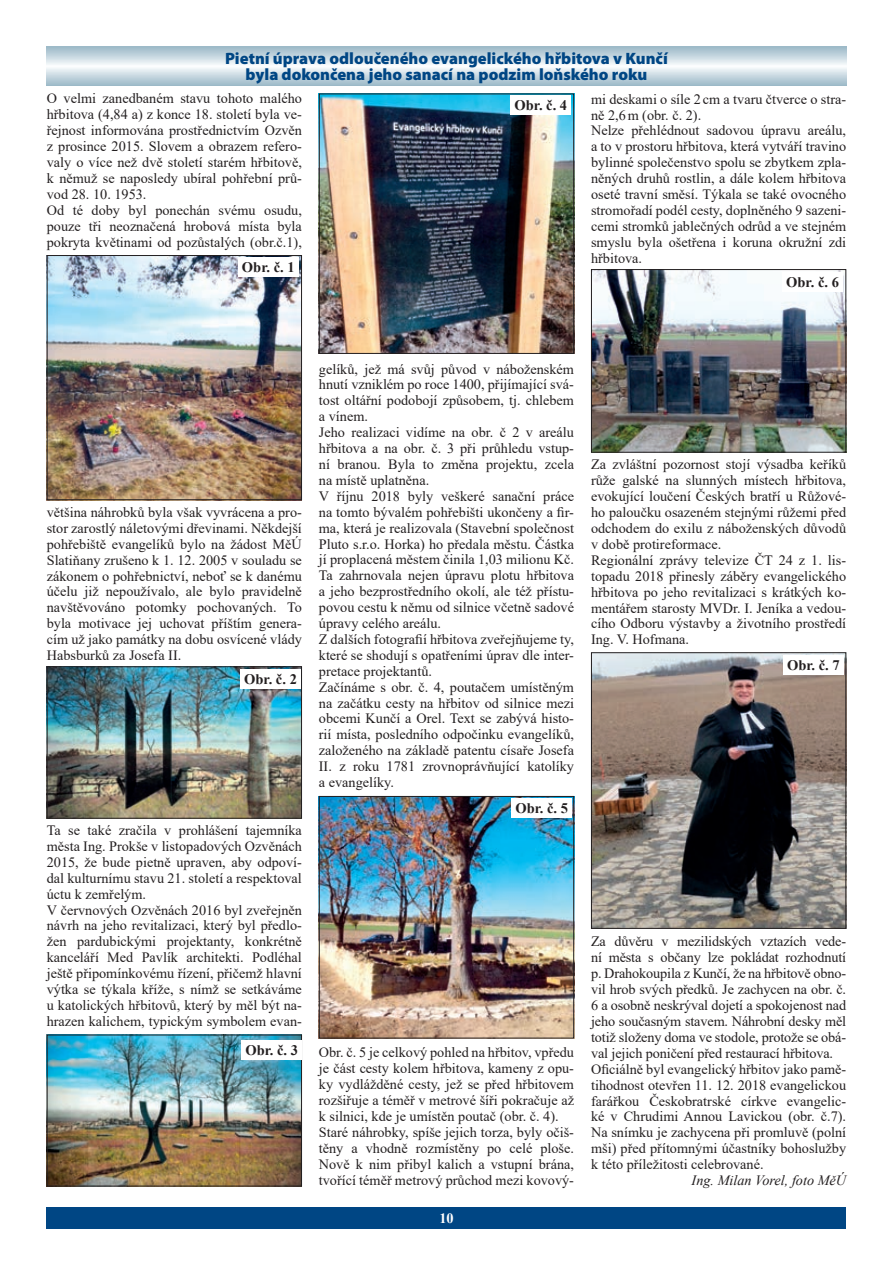
<style>
.page{position:relative;width:893px;height:1263px;background:#fff}
.page>*{position:absolute;margin:0;border:0;box-sizing:border-box;transform-origin:0 0}
.t1{font:900 16.5px/16.5px "Myriad Pro";color:#004684;text-align:center}
.t2{font:700 14.55px "Times New Roman";color:#231f20}
.t3{font:14.25px/15.9px "Times New Roman";color:#231f20}
.t4{font:italic 14.25px "Times New Roman";color:#231f20}
.t5{font:700 14.25px "Times New Roman";color:#fff}
</style>
<div class="page">
<div style="left:47px;top:1208px;width:799px;height:21px;background:#004684"></div>
<img style="left:321px;top:96px;width:251px;height:256px">
<div style="left:319px;top:94px;width:255px;height:260px;border:1px solid #231f20"></div>
<img style="left:321px;top:798px;width:251px;height:238px">
<div style="left:319px;top:796px;width:255px;height:242px;border:1px solid #231f20"></div>
<img style="left:593px;top:271px;width:251px;height:180px">
<div style="left:591px;top:269px;width:255px;height:184px;border:1px solid #231f20"></div>
<img style="left:593px;top:654px;width:251px;height:273px">
<div style="left:591px;top:652px;width:255px;height:277px;border:1px solid #231f20"></div>
<svg style="left:47px;top:47px;width:799px;height:38px;background:#cadae2"></svg>
<img style="left:49px;top:257px;width:251px;height:241px">
<div style="left:47px;top:255px;width:255px;height:245px;border:1px solid #231f20"></div>
<img style="left:49px;top:1037px;width:251px;height:147px">
<div style="left:47px;top:1035px;width:255px;height:151px;border:1px solid #231f20"></div>
<img style="left:49px;top:668px;width:251px;height:149px">
<div style="left:47px;top:666px;width:255px;height:153px;border:1px solid #231f20"></div>
<div style="left:238px;top:258px;width:60px;height:19px;background:#fff"></div>
<div style="left:511px;top:95px;width:60px;height:20px;background:#fff"></div>
<div style="left:512px;top:798px;width:60px;height:19px;background:#fff"></div>
<div style="left:782px;top:273px;width:61px;height:19px;background:#fff"></div>
<div style="left:783px;top:655px;width:61px;height:20px;background:#fff"></div>
<div style="left:240px;top:669px;width:61px;height:19px;background:#fff"></div>
<div style="left:242px;top:1040px;width:60px;height:20px;background:#fff"></div>
<p class="t1" style="left:225px;top:49px;width:444px">Pietní úprava odloučeného evangelického hřbitova v Kunčí byla dokončena jeho sanací na podzim loňského roku</p>
<p class="t3" style="left:47px;top:90px;width:257px">O velmi zanedbaném stavu tohoto malého hřbitova (4,84 a) z konce 18. století byla ve&shy;řejnost informována prostřednictvím Ozvěn z prosince 2015. Slovem a obrazem refero&shy;valy o více než dvě století starém hřbitově, k němuž se naposledy ubíral pohřební prů&shy;vod 28. 10. 1953.<br>Od té doby byl ponechán svému osudu, pouze tři neoznačená hrobová místa byla pokryta květinami od pozůstalých (obr.č.1),</p>
<p class="t2" style="left:242px;top:257px;width:54px">Obr. č. 1</p>
<p class="t2" style="left:515px;top:95px;width:54px">Obr. č. 4</p>
<p class="t3" style="left:591px;top:90px;width:257px">mi deskami o síle 2cm a tvaru čtverce o stra&shy;ně 2,6m (obr. č. 2).<br>Nelze přehlédnout sadovou úpravu areálu, a to v prostoru hřbitova, která vytváří travino bylinné společenstvo spolu se zbytkem zpla&shy;něných druhů rostlin, a dále kolem hřbitova oseté travní směsí. Týkala se také ovocného stromořadí podél cesty, doplněného 9 sazeni&shy;cemi stromků jablečných odrůd a ve stejném smyslu byla ošetřena i koruna okružní zdi hřbitova.</p>
<p class="t2" style="left:786px;top:272px;width:54px">Obr. č. 6</p>
<p class="t3" style="left:47px;top:504px;width:257px;text-align:justify">většina náhrobků byla však vyvrácena a pro&shy;stor zarostlý náletovými dřevinami. Někdejší pohřebiště evangelíků bylo na žádost MěÚ Slatiňany zrušeno k 1. 12. 2005 v souladu se zákonem o pohřebnictví, neboť se k danému účelu již nepoužívalo, ale bylo pravidelně navštěvováno potomky pochovaných. To byla motivace jej uchovat příštím genera&shy;cím už jako památky na dobu osvícené vlády Habsburků za Josefa II.</p>
<p class="t2" style="left:244px;top:668px;width:54px">Obr. č. 2</p>
<p class="t3" style="left:47px;top:822px;width:257px">Ta se také zračila v prohlášení tajemníka města Ing. Prokše v listopadových Ozvěnách 2015, že bude pietně upraven, aby odpoví&shy;dal kulturnímu stavu 21. století a respektoval úctu k zemřelým.<br>V červnových Ozvěnách 2016 byl zveřejněn návrh na jeho revitalizaci, který byl předlo&shy;žen pardubickými projektanty, konkrétně kanceláří Med Pavlík architekti. Podléhal ještě připomínkovému řízení, přičemž hlavní výtka se týkala kříže, s nímž se setkáváme u katolických hřbitovů, který by měl být na&shy;hrazen kalichem, typickým symbolem evan-</p>
<p class="t2" style="left:245px;top:1040px;width:54px">Obr. č. 3</p>
<p class="t3" style="left:319px;top:360px;width:257px">gelíků, jež má svůj původ v náboženském hnutí vzniklém po roce 1400, přijímající svá&shy;tost oltářní podobojí způsobem, tj. chlebem a vínem.<br>Jeho realizaci vidíme na obr. č 2 v areálu hřbitova a na obr. č. 3 při průhledu vstup&shy;ní branou. Byla to změna projektu, zcela na místě uplatněna.<br>V říjnu 2018 byly veškeré sanační práce na tomto bývalém pohřebišti ukončeny a fir&shy;ma, která je realizovala (Stavební společnost Pluto s.r.o. Horka) ho předala městu. Částka jí proplacená městem činila 1,03 milionu Kč.<br>Ta zahrnovala nejen úpravu plotu hřbitova a jeho bezprostředního okolí, ale též přístu&shy;povou cestu k němu od silnice včetně sadové úpravy celého areálu.<br>Z dalších fotografií hřbitova zveřejňujeme ty, které se shodují s opatřeními úprav dle inter&shy;pretace projektantů.<br>Začínáme s obr. č. 4, poutačem umístěným na začátku cesty na hřbitov od silnice mezi obcemi Kunčí a Orel. Text se zabývá histo&shy;rií místa, posledního odpočinku evangelíků, založeného na základě patentu císaře Josefa II. z roku 1781 zrovnoprávňující katolíky a evangelíky.</p>
<p class="t2" style="left:515px;top:797px;width:54px">Obr. č. 5</p>
<p class="t3" style="left:319px;top:1044px;width:257px">Obr. č. 5 je celkový pohled na hřbitov, vpředu je část cesty kolem hřbitova, kameny z opu&shy;ky vydlážděné cesty, jež se před hřbitovem rozšiřuje a téměř v metrové šíři pokračuje až k silnici, kde je umístěn poutač (obr. č. 4).<br>Staré náhrobky, spíše jejich torza, byly očiš&shy;těny a vhodně rozmístěny po celé ploše.<br>Nově k nim přibyl kalich a vstupní brána, tvořící téměř metrový průchod mezi kovový-</p>
<p class="t5" style="left:439px;top:1208px;width:16px">10</p>
<p class="t3" style="left:591px;top:456px;width:257px">Za zvláštní pozornost stojí výsadba keříků růže galské na slunných místech hřbitova, evokující loučení Českých bratří u Růžové&shy;ho paloučku osazeném stejnými růžemi před odchodem do exilu z náboženských důvodů v době protireformace.<br>Regionální zprávy televize ČT 24 z 1. lis&shy;topadu 2018 přinesly záběry evangelického hřbitova po jeho revitalizaci s krátkých ko&shy;mentářem starosty MVDr. I. Jeníka a vedou&shy;cího Odboru výstavby a životního prostředí Ing. V. Hofmana.</p>
<p class="t2" style="left:787px;top:654px;width:54px">Obr. č. 7</p>
<p class="t3" style="left:591px;top:933px;width:257px">Za důvěru v mezilidských vztazích vede&shy;ní města s občany lze pokládat rozhodnutí p. Drahokoupila z Kunčí, že na hřbitově obno&shy;vil hrob svých předků. Je zachycen na obr. č.<br>6 a osobně neskrýval dojetí a spokojenost nad jeho současným stavem. Náhrobní desky měl totiž složeny doma ve stodole, protože se obá&shy;val jejich poničení před restaurací hřbitova.<br>Oficiálně byl evangelický hřbitov jako pamě&shy;tihodnost otevřen 11. 12. 2018 evangelickou farářkou Českobratrské církve evangelic&shy;ké v Chrudimi Annou Lavickou (obr. č.7).<br>Na snímku je zachycena při promluvě (polní mši) před přítomnými účastníky bohoslužby k této příležitosti celebrované.</p>
<p class="t4" style="left:692px;top:1170px;width:156px">Ing. Milan Vorel, foto MěÚ</p>
</div>
